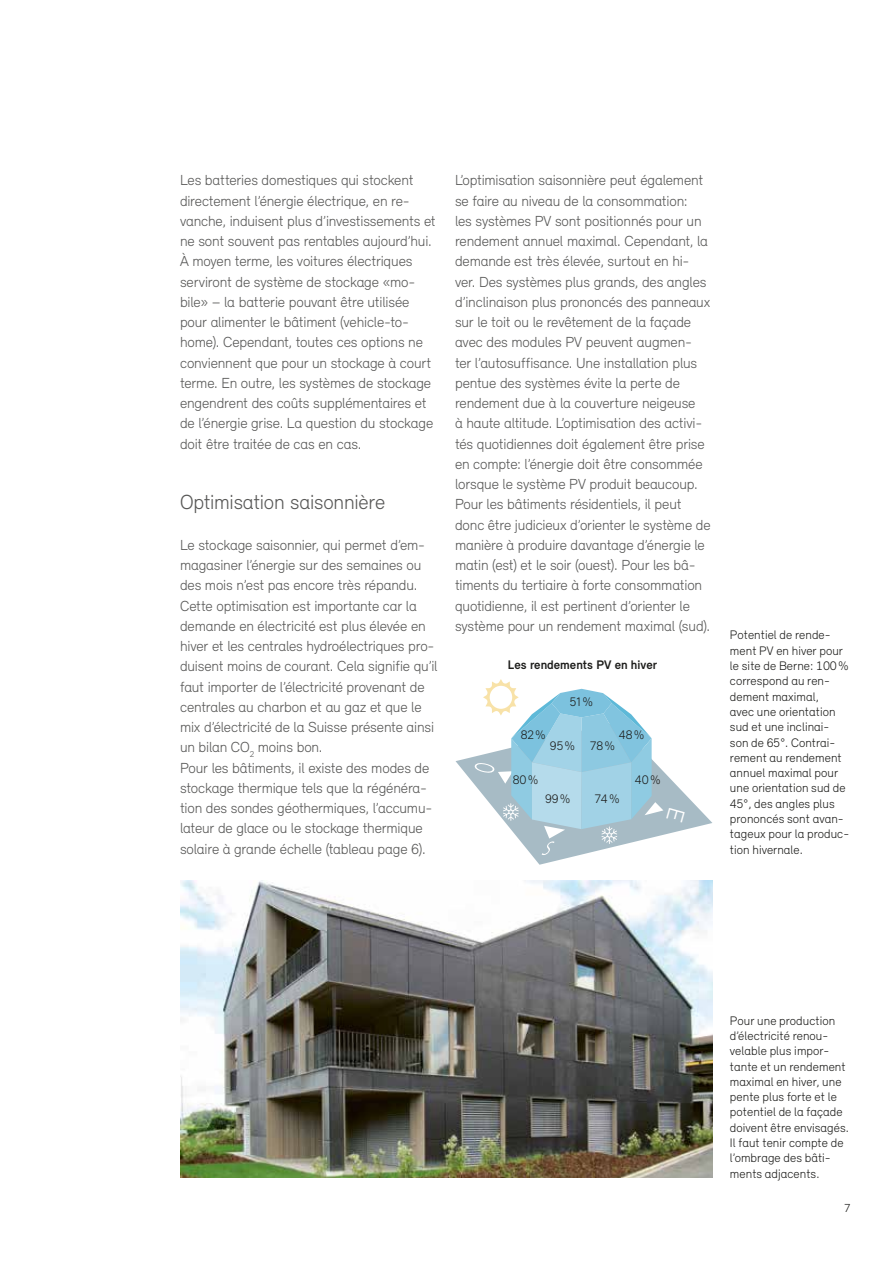
<style>
.page{position:relative;width:893px;height:1263px;background:#fff}
.page>*{position:absolute;margin:0;border:0;box-sizing:border-box;transform-origin:0 0}
.t1{font:300 21px "Relevant";letter-spacing:-.01em;color:#575756}
.t2{font:300 15px/20.2px "Relevant";letter-spacing:-.01em;color:#575756}
.t3{font:300 12.75px/15.3px "Relevant";letter-spacing:.005em;color:#1d1d1b}
.t4{font:700 12.75px "Relevant";color:#1d1d1b}
.t5{font:300 12px "Relevant";color:#1d1d1b}
</style>
<div class="page">
<img style="left:181px;top:880px;width:532px;height:298px">
<svg style="left:456px;top:679px;width:256px;height:186px"></svg>
<p class="t2" style="left:180px;top:170px;width:257px">Les batteries domestiques qui stockent directement l’énergie électrique, en re&shy;vanche, induisent plus d’investissements et ne sont souvent pas rentables aujourd’hui.<br>À moyen terme, les voitures électriques serviront de système de stockage «mo&shy;bile» – la batterie pouvant être utilisée pour alimenter le bâtiment (vehicle-to&shy;home). Cependant, toutes ces options ne conviennent que pour un stockage à court terme. En outre, les systèmes de stockage engendrent des coûts supplémentaires et de l’énergie grise. La question du stockage doit être traitée de cas en cas.</p>
<h1 class="t1" style="left:180px;top:490px;width:207px">Optimisation saisonnière</h1>
<p class="t2" style="left:180px;top:534px;width:259px">Le stockage saisonnier, qui permet d’em&shy;magasiner l’énergie sur des semaines ou des mois n’est pas encore très répandu.<br>Cette optimisation est importante car la demande en électricité est plus élevée en hiver et les centrales hydroélectriques pro&shy;duisent moins de courant. Cela signifie qu’il faut importer de l’électricité provenant de centrales au charbon et au gaz et que le mix d’électricité de la Suisse présente ainsi un bilan CO<sub>2</sub> moins bon.<br>Pour les bâtiments, il existe des modes de stockage thermique tels que la régénéra&shy;tion des sondes géothermiques, l’accumu&shy;lateur de glace ou le stockage thermique solaire à grande échelle (tableau page 6).</p>
<p class="t2" style="left:455px;top:170px;width:257px">L’optimisation saisonnière peut également se faire au niveau de la consommation:<br>les systèmes PV sont positionnés pour un rendement annuel maximal. Cependant, la demande est très élevée, surtout en hi&shy;ver. Des systèmes plus grands, des angles d’inclinaison plus prononcés des panneaux sur le toit ou le revêtement de la façade avec des modules PV peuvent augmen&shy;ter l’autosuffisance. Une installation plus pentue des systèmes évite la perte de rendement due à la couverture neigeuse<br>à haute altitude. L’optimisation des activi&shy;tés quotidiennes doit également être prise en compte: l’énergie doit être consommée lorsque le système PV produit beaucoup.<br>Pour les bâtiments résidentiels, il peut donc être judicieux d’orienter le système de manière à produire davantage d’énergie le matin (est) et le soir (ouest). Pour les bâ&shy;timents du tertiaire à forte consommation quotidienne, il est pertinent d’orienter le système pour un rendement maximal (sud).</p>
<p class="t4" style="left:508px;top:657px;width:151px">Les rendements PV en hiver</p>
<p class="t3" style="left:570px;top:694px;width:25px">51 %</p>
<p class="t3" style="left:550px;top:738px;width:66px">95 % 78 %</p>
<p class="t3" style="left:521px;top:727px;width:26px">82 %</p>
<p class="t3" style="left:619px;top:727px;width:27px">48 %</p>
<p class="t3" style="left:635px;top:771px;width:27px">40 %</p>
<p class="t3" style="left:513px;top:771px;width:27px">80 %</p>
<p class="t3" style="left:545px;top:791px;width:27px">99 %</p>
<p class="t3" style="left:595px;top:791px;width:26px">74 %</p>
<p class="t3" style="left:730px;top:627px;width:121px">Potentiel de rende&shy;ment PV en hiver pour le site de Berne: 100% correspond au ren&shy;dement maximal,<br>avec une orientation sud et une inclinai&shy;son de 65°. Contrai&shy;rement au rendement annuel maximal pour une orientation sud de<br>45°, des angles plus prononcés sont avan&shy;tageux pour la produc&shy;tion hivernale.</p>
<p class="t3" style="left:730px;top:1012px;width:120px">Pour une production d’électricité renou&shy;velable plus impor&shy;tante et un rendement maximal en hiver, une pente plus forte et le potentiel de la façade doivent être envisagés.<br>Il faut tenir compte de l’ombrage des bâti&shy;ments adjacents.</p>
<p class="t5" style="left:845px;top:1201px;width:7px">7</p>
</div>
